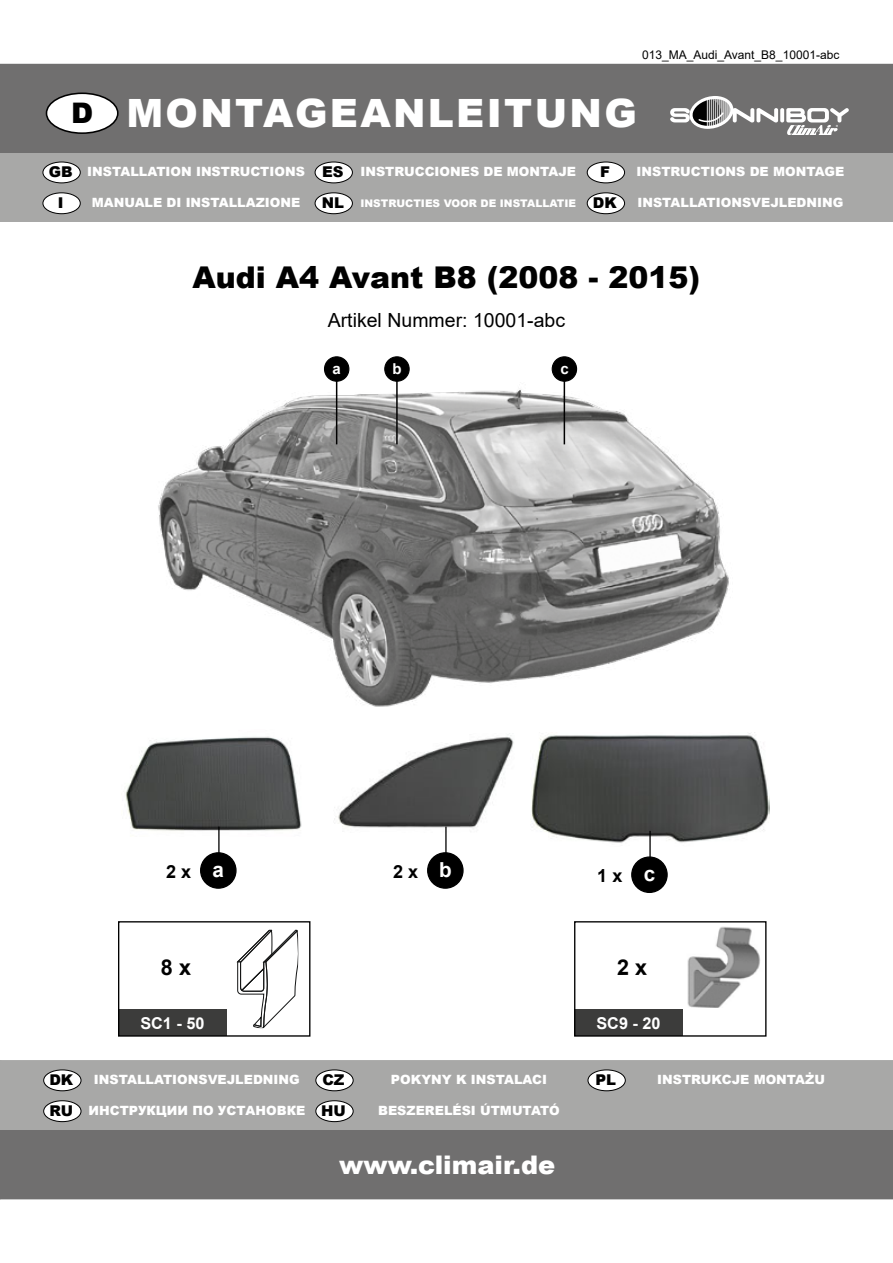
<style>
.page{position:relative;width:893px;height:1263px;background:#fff}
.page>*{position:absolute;margin:0;border:0;box-sizing:border-box;transform-origin:0 0}
.t1{font:900 39px "Arial";letter-spacing:.06em;color:#fff}
.t2{font:900 30px "Arial";color:#000}
.t3{font:900 25.65px "Arial";color:#fff}
.t4{font:19.5px "Arial";color:#000}
.t5{font:700 18px "Arial";color:#000}
.t6{font:700 16.35px "Arial";color:#fff}
.t7{font:700 15px "Arial";color:#fff}
.t8{font:900 14.85px "Arial";color:#000}
.t9{font:900 12.75px "Arial";color:#fff}
.t10{font:12px "Arial";color:#000}
.t11{font:900 10.5px "Arial";color:#fff}
.s1{font-size:28.35px;color:#000}
.s2{font-size:14.85px;color:#000}
.s3{font-size:20.7px;color:#fff}
</style>
<div class="page">
<div style="left:1px;top:64px;width:891px;height:88px;background:#706f6f"></div>
<div style="left:0;top:64px;width:893px;height:89px;border:1px solid #706f6f"></div>
<div style="left:46px;top:93px;width:72px;height:40px;background:#fff;border-radius:50%"></div>
<div style="left:46px;top:92px;width:73px;height:42px;border:2px solid #000;border-radius:50%"></div>
<svg style="left:670px;top:96px;width:179px;height:38px"></svg>
<div style="left:0;top:153px;width:893px;height:68px;background:#a8a8a7"></div>
<div style="left:43px;top:162px;width:37px;height:21px;background:#fff;border-radius:50%"></div>
<div style="left:43px;top:162px;width:38px;height:21px;border:1px solid #000;border-radius:50%"></div>
<div style="left:315px;top:162px;width:37px;height:21px;background:#fff;border-radius:50%"></div>
<div style="left:315px;top:162px;width:38px;height:21px;border:1px solid #000;border-radius:50%"></div>
<div style="left:587px;top:162px;width:38px;height:21px;background:#fff;border-radius:50%"></div>
<div style="left:587px;top:162px;width:38px;height:21px;border:1px solid #000;border-radius:50%"></div>
<div style="left:43px;top:193px;width:37px;height:21px;background:#fff;border-radius:50%"></div>
<div style="left:43px;top:192px;width:38px;height:22px;border:1px solid #000;border-radius:50%"></div>
<div style="left:315px;top:193px;width:37px;height:21px;background:#fff;border-radius:50%"></div>
<div style="left:315px;top:192px;width:38px;height:22px;border:1px solid #000;border-radius:50%"></div>
<div style="left:587px;top:193px;width:38px;height:21px;background:#fff;border-radius:50%"></div>
<div style="left:587px;top:192px;width:38px;height:22px;border:1px solid #000;border-radius:50%"></div>
<div style="left:1px;top:1127px;width:892px;height:71px;background:#706f6f"></div>
<div style="left:0;top:1127px;width:893px;height:72px;border:1px solid #706f6f"></div>
<div style="left:0;top:1060px;width:893px;height:70px;background:#a8a8a7"></div>
<div style="left:44px;top:1070px;width:37px;height:21px;background:#fff;border-radius:50%"></div>
<div style="left:43px;top:1069px;width:38px;height:22px;border:1px solid #000;border-radius:50%"></div>
<div style="left:316px;top:1070px;width:37px;height:21px;background:#fff;border-radius:50%"></div>
<div style="left:315px;top:1069px;width:39px;height:22px;border:1px solid #000;border-radius:50%"></div>
<div style="left:588px;top:1070px;width:37px;height:21px;background:#fff;border-radius:50%"></div>
<div style="left:588px;top:1069px;width:38px;height:22px;border:1px solid #000;border-radius:50%"></div>
<div style="left:44px;top:1101px;width:37px;height:20px;background:#fff;border-radius:50%"></div>
<div style="left:43px;top:1100px;width:38px;height:22px;border:1px solid #000;border-radius:50%"></div>
<div style="left:316px;top:1101px;width:37px;height:20px;background:#fff;border-radius:50%"></div>
<div style="left:315px;top:1100px;width:39px;height:22px;border:1px solid #000;border-radius:50%"></div>
<img style="left:125px;top:736px;width:177px;height:95px">
<img style="left:334px;top:735px;width:180px;height:94px">
<img style="left:531px;top:733px;width:238px;height:110px">
<img style="left:158px;top:383px;width:571px;height:324px">
<div style="left:324px;top:357px;width:25px;height:24px;background:#000;border-radius:50%"></div>
<div style="left:324px;top:356px;width:25px;height:26px;border:1px solid #000;border-radius:50%"></div>
<hr style="left:336px;top:381px;width:1px;height:63px;background:#000">
<div style="left:385px;top:357px;width:24px;height:24px;background:#000;border-radius:50%"></div>
<div style="left:384px;top:356px;width:26px;height:26px;border:1px solid #000;border-radius:50%"></div>
<hr style="left:396px;top:381px;width:2px;height:63px;background:#000">
<div style="left:552px;top:357px;width:25px;height:24px;background:#000;border-radius:50%"></div>
<div style="left:552px;top:356px;width:25px;height:26px;border:1px solid #000;border-radius:50%"></div>
<hr style="left:564px;top:381px;width:1px;height:63px;background:#000">
<hr style="left:218px;top:826px;width:2px;height:33px;background:#000">
<div style="left:201px;top:853px;width:35px;height:35px;background:#000;border-radius:50%"></div>
<div style="left:200px;top:852px;width:37px;height:37px;border:1px solid #000;border-radius:50%"></div>
<hr style="left:649px;top:831px;width:2px;height:33px;background:#000">
<div style="left:632px;top:857px;width:35px;height:35px;background:#000;border-radius:50%"></div>
<div style="left:631px;top:856px;width:37px;height:37px;border:1px solid #000;border-radius:50%"></div>
<hr style="left:445px;top:826px;width:2px;height:33px;background:#000">
<div style="left:428px;top:853px;width:35px;height:35px;background:#000;border-radius:50%"></div>
<div style="left:427px;top:852px;width:37px;height:37px;border:1px solid #000;border-radius:50%"></div>
<div style="left:119px;top:1009px;width:108px;height:27px;background:#3c3c3b"></div>
<div style="left:118px;top:921px;width:192px;height:116px;border:1px solid #000"></div>
<svg style="left:238px;top:930px;width:59px;height:97px"></svg>
<div style="left:236px;top:928px;width:63px;height:101px;border:1px solid #fff"></div>
<div style="left:575px;top:1009px;width:108px;height:27px;background:#3c3c3b"></div>
<div style="left:574px;top:921px;width:192px;height:116px;border:1px solid #000"></div>
<img style="left:687px;top:926px;width:73px;height:81px">
<p class="t10" style="left:642px;top:50px;width:199px">013_MA_Audi_Avant_B8_10001-abc</p>
<h1 class="t1" style="left:71px;top:98px;width:567px"><span class="s1">D</span> MONTAGEANLEITUNG</h1>
<p class="t9" style="left:49px;top:167px;width:529px"><span class="s2">GB</span> INSTALLATION INSTRUCTIONS <span class="s2">ES</span> INSTRUCCIONES DE MONTAJE</p>
<p class="t8" style="left:600px;top:166px;width:11px">F</p>
<p class="t9" style="left:637px;top:166px;width:209px">INSTRUCTIONS DE MONTAGE</p>
<p class="t8" style="left:58px;top:197px;width:7px">I</p>
<p class="t9" style="left:92px;top:198px;width:210px">MANUALE DI INSTALLAZIONE</p>
<p class="t11" style="left:322px;top:199px;width:297px"><span class="s2">NL</span> INSTRUCTIES VOOR DE INSTALLATIE <span class="s2">DK</span></p>
<p class="t9" style="left:637px;top:198px;width:207px">INSTALLATIONSVEJLEDNING</p>
<h2 class="t2" style="left:193px;top:266px;width:509px">Audi A4 Avant B8 (2008 - 2015)</h2>
<h3 class="t4" style="left:328px;top:313px;width:239px">Artikel Nummer: 10001-abc</h3>
<p class="t7" style="left:333px;top:362px;width:10px">a</p>
<p class="t7" style="left:392px;top:362px;width:11px">b</p>
<p class="t7" style="left:560px;top:362px;width:10px">c</p>
<h3 class="t5" style="left:166px;top:864px;width:59px">2 x <span class="s3">a</span></h3>
<h3 class="t5" style="left:393px;top:864px;width:60px">2 x <span class="s3">b</span></h3>
<h3 class="t5" style="left:597px;top:869px;width:59px">1 x <span class="s3">c</span></h3>
<p class="t6" style="left:140px;top:1016px;width:66px">SC1 - 50</p>
<p class="t6" style="left:596px;top:1016px;width:66px">SC9 - 20</p>
<p class="t8" style="left:49px;top:1074px;width:25px">DK</p>
<p class="t9" style="left:94px;top:1075px;width:207px">INSTALLATIONSVEJLEDNING</p>
<p class="t8" style="left:322px;top:1074px;width:24px">CZ</p>
<p class="t9" style="left:391px;top:1075px;width:158px">POKYNY K INSTALACI</p>
<p class="t8" style="left:595px;top:1074px;width:22px">PL</p>
<p class="t9" style="left:657px;top:1070px;width:169px">INSTRUKCJE MONTAŻU</p>
<p class="t9" style="left:50px;top:1101px;width:298px"><span class="s2">RU</span> ИНСТРУКЦИИ ПО УСТАНОВКЕ <span class="s2">HU</span></p>
<p class="t9" style="left:378px;top:1106px;width:183px">BESZERELÉSI ÚTMUTATÓ</p>
<h3 class="t3" style="left:339px;top:1155px;width:217px">www.climair.de</h3>
</div>
